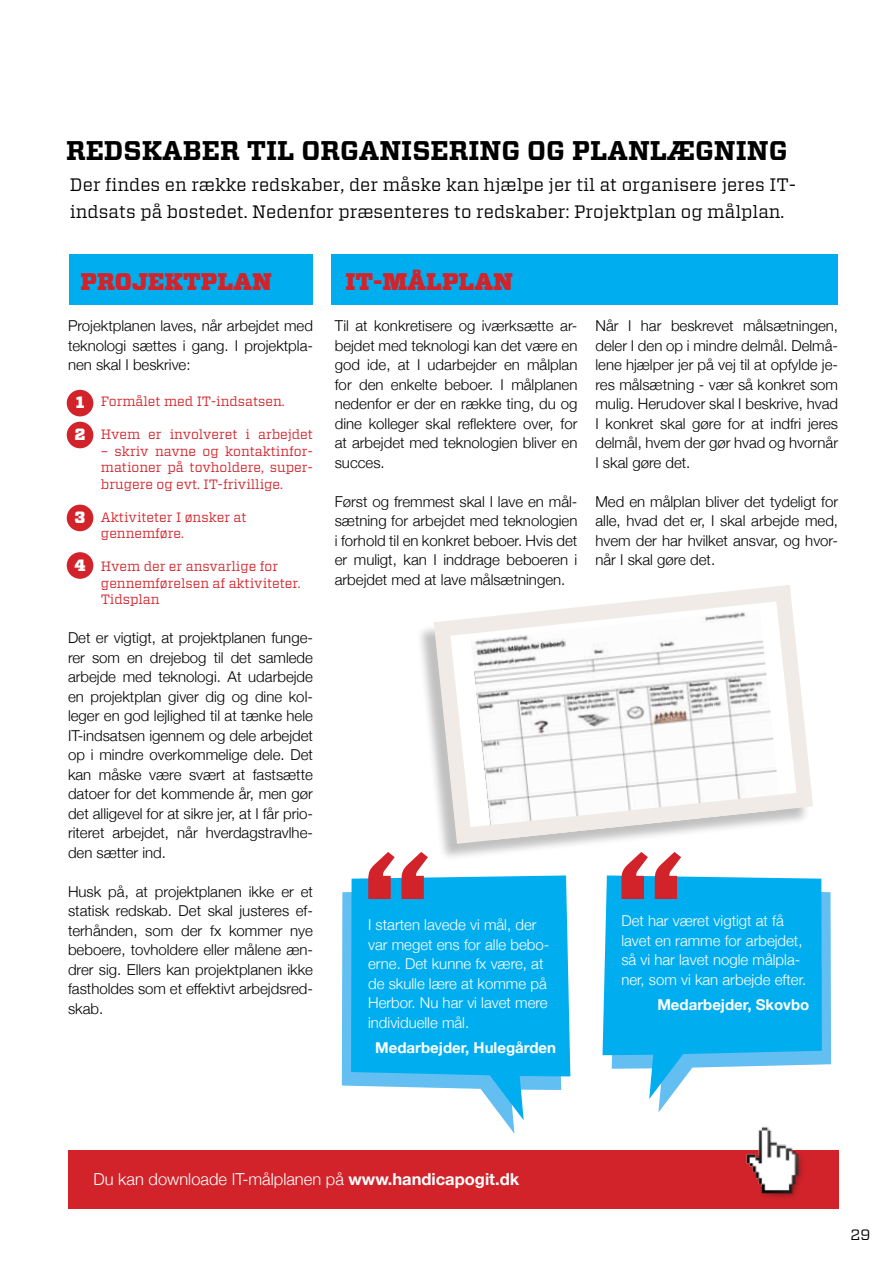
<style>
.page{position:relative;width:893px;height:1263px;background:#fff}
.page>*{position:absolute;margin:0;border:0;box-sizing:border-box;transform-origin:0 0}
.t1{font:700 27px "Vitesse";color:#000}
.t2{font:900 24px "Vitesse";color:#d2232a}
.t3{font:18px/27px "Vitesse";color:#000}
.t4{font:300 16.5px "Helvetica Neue";color:#fff}
.t5{font:900 16.35px/32px "Vitesse";color:#fff}
.t6{font:300 15px/19.5px "Helvetica Neue";color:#000;text-align:justify}
.t7{font:300 15px/19.5px "Helvetica Neue";color:#fff}
.t8{font:700 15px "Helvetica Neue";color:#fff}
.t9{font:15px "Vitesse";color:#000}
.t10{font:13.5px/16.5px "Vitesse";color:#d2232a}
.s1{font-weight:700}
</style>
<div class="page">
<div style="left:69px;top:254px;width:243px;height:50px;background:#00aeef"></div>
<div style="left:332px;top:254px;width:506px;height:50px;background:#00aeef"></div>
<div style="left:68px;top:1150px;width:771px;height:59px;background:#d2232a"></div>
<img style="left:746px;top:1126px;width:57px;height:72px">
<svg style="left:658px;top:892px;width:173px;height:220px"></svg>
<svg style="left:602px;top:875px;width:220px;height:224px;background:#2bbaf1"></svg>
<svg style="left:621px;top:862px;width:60px;height:37px"></svg>
<svg style="left:342px;top:892px;width:173px;height:242px"></svg>
<svg style="left:351px;top:875px;width:219px;height:245px;background:#27b9f1"></svg>
<svg style="left:368px;top:852px;width:60px;height:47px"></svg>
<div style="left:415px;top:588px;width:395px;height:274px;background:#000;opacity:.25"></div>
<svg style="left:425px;top:585px;width:388px;height:267px"></svg>
<div style="left:67px;top:390px;width:26px;height:26px;background:#d2232a;border-radius:50%"></div>
<div style="left:67px;top:422px;width:26px;height:26px;background:#d2232a;border-radius:50%"></div>
<div style="left:67px;top:505px;width:26px;height:26px;background:#d2232a;border-radius:50%"></div>
<div style="left:67px;top:552px;width:26px;height:27px;background:#d2232a;border-radius:50%"></div>
<h1 class="t1" style="left:66px;top:132px;width:723px">REDSKABER TIL ORGANISERING OG PLANLÆGNING</h1>
<p class="t3" style="left:70px;top:171px;width:728px">Der findes en række redskaber, der måske kan hjælpe jer til at organisere jeres IT&shy;indsats på bostedet. Nedenfor præsenteres to redskaber: Projektplan og målplan.</p>
<h2 class="t2" style="left:81px;top:265px;width:193px">PROJEKTPLAN</h2>
<h2 class="t2" style="left:345px;top:265px;width:169px">IT-MÅLPLAN</h2>
<p class="t6" style="left:68px;top:316px;width:246px">Projektplanen laves, når arbejdet med teknologi sættes i gang. I projektpla&shy;nen skal I beskrive:</p>
<p class="t10" style="left:101px;top:393px;width:185px">Formålet med IT-indsatsen.</p>
<p class="t10" style="left:101px;top:426px;width:214px">Hvem er involveret i arbejdet</p>
<p class="t10" style="left:101px;top:443px;width:214px;text-align:justify">– skriv navne og kontaktinfor&shy;mationer på tovholdere, super&shy;brugere og evt. IT-frivillige.</p>
<p class="t10" style="left:101px;top:509px;width:147px">Aktiviteter I ønsker at gennemføre.</p>
<p class="t10" style="left:101px;top:558px;width:201px">Hvem der er ansvarlige for gennemførelsen af aktiviteter.<br>Tidsplan</p>
<p class="t6" style="left:68px;top:628px;width:247px">Det er vigtigt, at projektplanen funge&shy;rer som en drejebog til det samlede arbejde med teknologi. At udarbejde en projektplan giver dig og dine kol&shy;leger en god lejlighed til at tænke hele IT-indsatsen igennem og dele arbejdet op i mindre overkommelige dele. Det kan måske være svært at fastsætte datoer for det kommende år, men gør det alligevel for at sikre jer, at I får prio&shy;riteret arbejdet, når hverdagstravlhe&shy;den sætter ind.</p>
<p class="t6" style="left:68px;top:881px;width:246px">Husk på, at projektplanen ikke er et statisk redskab. Det skal justeres ef&shy;terhånden, som der fx kommer nye beboere, tovholdere eller målene æn&shy;drer sig. Ellers kan projektplanen ikke fastholdes som et effektivt arbejdsred&shy;skab.</p>
<p class="t5" style="left:74px;top:387px;width:13px">1<br>2</p>
<p class="t5" style="left:75px;top:502px;width:12px">3</p>
<p class="t5" style="left:74px;top:549px;width:13px">4</p>
<p class="t6" style="left:335px;top:316px;width:244px">Til at konkretisere og iværksætte ar&shy;bejdet med teknologi kan det være en god ide, at I udarbejder en målplan for den enkelte beboer. I målplanen nedenfor er der en række ting, du og dine kolleger skal reflektere over, for at arbejdet med teknologien bliver en succes.</p>
<p class="t6" style="left:335px;top:491px;width:244px">Først og fremmest skal I lave en mål&shy;sætning for arbejdet med teknologien i forhold til en konkret beboer. Hvis det er muligt, kan I inddrage beboeren i arbejdet med at lave målsætningen.</p>
<p class="t7" style="left:368px;top:915px;width:183px">I starten lavede vi mål, der var meget ens for alle bebo&shy;erne. Det kunne fx være, at de skulle lære at komme på<br>Herbor. Nu har vi lavet mere individuelle mål.</p>
<p class="t8" style="left:375px;top:1039px;width:182px">Medarbejder, Hulegården</p>
<p class="t6" style="left:595px;top:316px;width:244px">Når I har beskrevet målsætningen, deler I den op i mindre delmål. Delmå&shy;lene hjælper jer på vej til at opfylde je&shy;res målsætning - vær så konkret som mulig. Herudover skal I beskrive, hvad I konkret skal gøre for at indfri jeres delmål, hvem der gør hvad og hvornår I skal gøre det.</p>
<p class="t6" style="left:595px;top:491px;width:244px">Med en målplan bliver det tydeligt for alle, hvad det er, I skal arbejde med, hvem der har hvilket ansvar, og hvor&shy;når I skal gøre det.</p>
<p class="t7" style="left:621px;top:911px;width:186px">Det har været vigtigt at få lavet en ramme for arbejdet, så vi har lavet nogle målpla&shy;ner, som vi kan arbejde efter.</p>
<p class="t8" style="left:657px;top:996px;width:153px">Medarbejder, Skovbo</p>
<p class="t4" style="left:94px;top:1168px;width:427px">Du kan downloade IT-målplanen på <span class="s1">www.handicapogit.dk</span></p>
<p class="t9" style="left:850px;top:1225px;width:21px">29</p>
</div>
